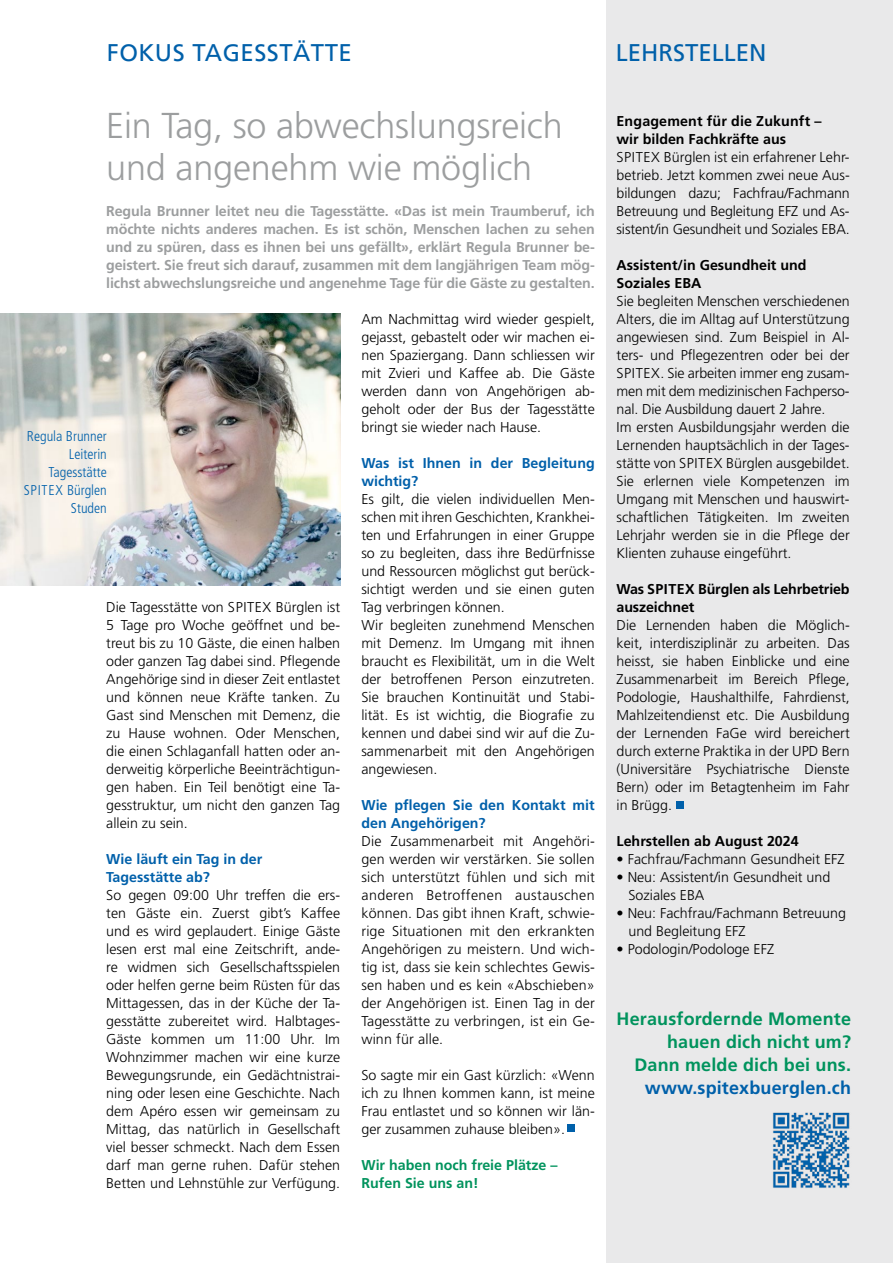
<style>
.page{position:relative;width:893px;height:1263px;background:#fff}
.page>*{position:absolute;margin:0;border:0;box-sizing:border-box;transform-origin:0 0}
.t1{font:300 36px/42px "Frutiger LT Std";letter-spacing:-.005em;color:#9c9e9f}
.t2{font:24px "Frutiger LT";letter-spacing:.02em;color:#0060aa}
.t3{font:24px "Frutiger LT";color:#0060aa}
.t4{font:700 18px/23.1px "Frutiger LT Std";letter-spacing:.01em;color:#00935d;text-align:right}
.t5{font:700 18px "Frutiger LT Std";letter-spacing:.01em;color:#0060aa}
.t6{font:300 14.25px/18px "Frutiger LT Std";color:#000;text-align:justify}
.t7{font:700 14.25px/18px "Frutiger LT Std";letter-spacing:-.01em;color:#9c9e9f;text-align:justify}
.t8{font:700 14.25px/18px "Frutiger LT Std";color:#000}
.t9{font:700 14.25px/18px "Frutiger LT Std";color:#0060aa}
.t10{font:300 condensed 14.25px/18px "Frutiger LT Std";color:#0060aa;text-align:right}
.t11{font:700 14.25px/18px "Frutiger LT Std";color:#00935d}
</style>
<div class="page">
<div style="left:606px;top:0;width:287px;height:1263px;background:#e9e9ea"></div>
<img style="left:773px;top:1112px;width:77px;height:76px">
<img style="left:0;top:314px;width:340px;height:271px">
<div style="left:567px;top:1124px;width:8px;height:8px;background:#0060aa"></div>
<div style="left:676px;top:801px;width:7px;height:8px;background:#0060aa"></div>
<h2 class="t2" style="left:107px;top:38px;width:247px">FOKUS TAGESSTÄTTE</h2>
<h1 class="t1" style="left:106px;top:105px;width:458px">Ein Tag, so abwechslungsreich und angenehm wie möglich</h1>
<p class="t7" style="left:106px;top:202px;width:490px">Regula Brunner leitet neu die Tagesstätte. «Das ist mein Traumberuf, ich möchte nichts anderes machen. Es ist schön, Menschen lachen zu sehen und zu spüren, dass es ihnen bei uns gefällt», erklärt Regula Brunner be&shy;geistert. Sie freut sich darauf, zusammen mit dem langjährigen Team mög&shy;lichst abwechslungsreiche und angenehme Tage für die Gäste zu gestalten.</p>
<p class="t10" style="left:24px;top:427px;width:85px">Regula Brunner<br>Leiterin<br>Tagesstätte<br>SPITEX Bürglen<br>Studen</p>
<p class="t6" style="left:106px;top:598px;width:235px">Die Tagesstätte von SPITEX Bürglen ist 5 Tage pro Woche geöffnet und be&shy;treut bis zu 10 Gäste, die einen halben oder ganzen Tag dabei sind. Pflegende Angehörige sind in dieser Zeit entlastet und können neue Kräfte tanken. Zu Gast sind Menschen mit Demenz, die zu Hause wohnen. Oder Menschen, die einen Schlaganfall hatten oder an&shy;derweitig körperliche Beeinträchtigun&shy;gen haben. Ein Teil benötigt eine Ta&shy;gesstruktur, um nicht den ganzen Tag allein zu sein.</p>
<p class="t9" style="left:106px;top:850px;width:158px">Wie läuft ein Tag in der<br>Tagesstätte ab?</p>
<p class="t6" style="left:106px;top:886px;width:235px">So gegen 09:00 Uhr treffen die ers&shy;ten Gäste ein. Zuerst gibt’s Kaffee und es wird geplaudert. Einige Gäste lesen erst mal eine Zeitschrift, ande&shy;re widmen sich Gesellschaftsspielen oder helfen gerne beim Rüsten für das Mittagessen, das in der Küche der Ta&shy;gesstätte zubereitet wird. Halbtages-Gäste kommen um 11:00 Uhr. Im Wohnzimmer machen wir eine kurze Bewegungsrunde, ein Gedächtnistrai&shy;ning oder lesen eine Geschichte. Nach dem Apéro essen wir gemeinsam zu Mittag, das natürlich in Gesellschaft viel besser schmeckt. Nach dem Essen darf man gerne ruhen. Dafür stehen Betten und Lehnstühle zur Verfügung.</p>
<p class="t6" style="left:361px;top:310px;width:235px">Am Nachmittag wird wieder gespielt, gejasst, gebastelt oder wir machen ei&shy;nen Spaziergang. Dann schliessen wir mit Zvieri und Kaffee ab. Die Gäste werden dann von Angehörigen ab&shy;geholt oder der Bus der Tagesstätte bringt sie wieder nach Hause.</p>
<p class="t9" style="left:361px;top:454px;width:235px">Was ist Ihnen in der Begleitung wichtig?</p>
<p class="t6" style="left:361px;top:490px;width:235px;text-align:left">Es gilt, die vielen individuellen Men&shy;schen mit ihren Geschichten, Krankhei&shy;ten und Erfahrungen in einer Gruppe so zu begleiten, dass ihre Bedürfnisse und Ressourcen möglichst gut berück&shy;sichtigt werden und sie einen guten Tag verbringen können.<br>Wir begleiten zunehmend Menschen mit Demenz. Im Umgang mit ihnen braucht es Flexibilität, um in die Welt der betroffenen Person einzutreten.<br>Sie brauchen Kontinuität und Stabi&shy;lität. Es ist wichtig, die Biografie zu kennen und dabei sind wir auf die Zu&shy;sammenarbeit mit den Angehörigen angewiesen.</p>
<p class="t9" style="left:361px;top:796px;width:235px">Wie pflegen Sie den Kontakt mit den Angehörigen?</p>
<p class="t6" style="left:361px;top:832px;width:235px">Die Zusammenarbeit mit Angehöri&shy;gen werden wir verstärken. Sie sollen sich unterstützt fühlen und sich mit anderen Betroffenen austauschen können. Das gibt ihnen Kraft, schwie&shy;rige Situationen mit den erkrankten Angehörigen zu meistern. Und wich&shy;tig ist, dass sie kein schlechtes Gewis&shy;sen haben und es kein «Abschieben» der Angehörigen ist. Einen Tag in der Tagesstätte zu verbringen, ist ein Ge&shy;winn für alle.</p>
<p class="t6" style="left:361px;top:1066px;width:235px">So sagte mir ein Gast kürzlich: «Wenn ich zu Ihnen kommen kann, ist meine Frau entlastet und so können wir län&shy;ger zusammen zuhause bleiben».</p>
<p class="t11" style="left:361px;top:1156px;width:198px">Wir haben noch freie Plätze –<br>Rufen Sie uns an!</p>
<h2 class="t3" style="left:616px;top:38px;width:152px">LEHRSTELLEN</h2>
<p class="t8" style="left:617px;top:112px;width:206px">Engagement für die Zukunft – wir bilden Fachkräfte aus</p>
<p class="t6" style="left:617px;top:148px;width:235px">SPITEX Bürglen ist ein erfahrener Lehr&shy;betrieb. Jetzt kommen zwei neue Aus&shy;bildungen dazu; Fachfrau/Fachmann Betreuung und Begleitung EFZ und As&shy;sistent/in Gesundheit und Soziales EBA.</p>
<p class="t8" style="left:617px;top:256px;width:191px">Assistent/in Gesundheit und<br>Soziales EBA</p>
<p class="t6" style="left:617px;top:292px;width:235px;text-align:left">Sie begleiten Menschen verschiedenen Alters, die im Alltag auf Unterstützung angewiesen sind. Zum Beispiel in Al&shy;ters- und Pflegezentren oder bei der SPITEX. Sie arbeiten immer eng zusam&shy;men mit dem medizinischen Fachperso&shy;nal. Die Ausbildung dauert 2 Jahre.<br>Im ersten Ausbildungsjahr werden die Lernenden hauptsächlich in der Tages&shy;stätte von SPITEX Bürglen ausgebildet.<br>Sie erlernen viele Kompetenzen im Umgang mit Menschen und hauswirt&shy;schaftlichen Tätigkeiten. Im zweiten Lehrjahr werden sie in die Pflege der Klienten zuhause eingeführt.</p>
<p class="t8" style="left:617px;top:580px;width:235px">Was SPITEX Bürglen als Lehrbetrieb auszeichnet</p>
<p class="t6" style="left:617px;top:616px;width:235px">Die Lernenden haben die Möglich&shy;keit, interdisziplinär zu arbeiten. Das heisst, sie haben Einblicke und eine Zusammenarbeit im Bereich Pflege, Podologie, Haushalthilfe, Fahrdienst, Mahlzeitendienst etc. Die Ausbildung der Lernenden FaGe wird bereichert durch externe Praktika in der UPD Bern (Universitäre Psychiatrische Dienste Bern) oder im Betagtenheim im Fahr in Brügg.</p>
<p class="t8" style="left:617px;top:832px;width:184px">Lehrstellen ab August 2024</p>
<p class="t6" style="left:617px;top:850px;width:230px">• Fachfrau/Fachmann Gesundheit EFZ</p>
<p class="t6" style="left:628px;top:868px;width:203px;text-indent:-12px">• Neu: Assistent/in Gesundheit und<br>Soziales EBA</p>
<p class="t6" style="left:628px;top:904px;width:219px;text-indent:-12px">• Neu: Fachfrau/Fachmann Betreuung und Begleitung EFZ</p>
<p class="t6" style="left:617px;top:940px;width:159px">• Podologin/Podologe EFZ</p>
<p class="t4" style="left:617px;top:1007px;width:236px">Herausfordernde Momente hauen dich nicht um?<br>Dann melde dich bei uns.</p>
<p class="t5" style="left:645px;top:1077px;width:208px">www.spitexbuerglen.ch</p>
</div>
